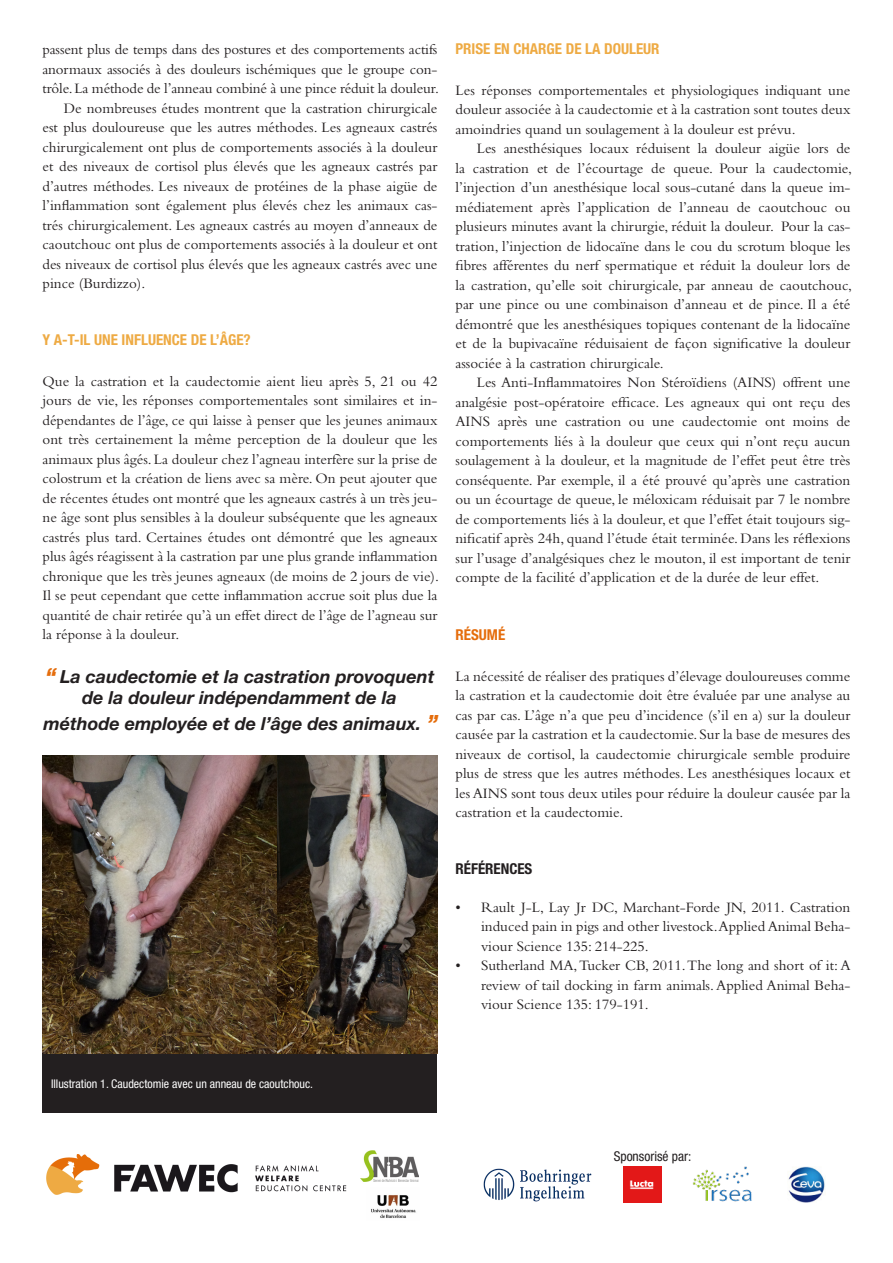
<style>
.page{position:relative;width:893px;height:1263px;background:#fff}
.page>*{position:absolute;margin:0;border:0;box-sizing:border-box;transform-origin:0 0}
.Cita{font:italic 700 18px/21.6px "Helvetica Neue LT";color:#231f20;text-align:center}
.Texto{font:15px/19.5px "Bembo";color:#231f20;text-align:justify}
.Bullets_resumen{font:15px/19.5px "Bembo";color:#231f20;text-align:justify}
.Título_1{font:700 condensed 15px "Helvetica Neue LT";color:#eeaa43}
.Texto-2{font:700 condensed 15px "Helvetica Neue LT";color:#231f20}
.Título_Resumen{font:700 condensed 15px "Helvetica Neue LT";color:#e56d0c}
.Título_ficha{font:condensed 13.5px "Helvetica Neue LT";color:#231f20}
.Pies_de_foto{font:condensed 12px "Helvetica Neue LT";color:#fff}
.s1{font-weight:900;font-stretch:condensed;font-size:21px;color:#e56d0c}
</style>
<div class="page">
<img style="left:46px;top:1154px;width:301px;height:41px">
<img style="left:361px;top:1150px;width:58px;height:32px">
<img style="left:371px;top:1194px;width:45px;height:24px">
<img style="left:693px;top:1166px;width:59px;height:36px">
<img style="left:788px;top:1167px;width:37px;height:36px">
<img style="left:483px;top:1168px;width:109px;height:34px">
<img style="left:624px;top:1167px;width:38px;height:36px">
<div style="left:43px;top:1053px;width:394px;height:60px;background:#231f20"></div>
<img style="left:43px;top:756px;width:235px;height:297px">
<img style="left:278px;top:756px;width:159px;height:297px">
<p class="Texto" style="left:43px;top:39px;width:398px">passent plus de temps dans des postures et des comportements actifs anormaux associés à des douleurs ischémiques que le groupe con&shy;trôle. La méthode de l’anneau combiné à une pince réduit la douleur.</p>
<p class="Texto" style="left:43px;top:98px;width:396px;text-indent:21px">De nombreuses études montrent que la castration chirurgicale est plus douloureuse que les autres méthodes. Les agneaux castrés chirurgicalement ont plus de comportements associés à la douleur et des niveaux de cortisol plus élevés que les agneaux castrés par d’autres méthodes. Les niveaux de protéines de la phase aigüe de l’inflammation sont également plus élevés chez les animaux cas&shy;trés chirurgicalement. Les agneaux castrés au moyen d’anneaux de caoutchouc ont plus de comportements associés à la douleur et ont des niveaux de cortisol plus élevés que les agneaux castrés avec une pince (Burdizzo).</p>
<p class="Título_1" style="left:43px;top:331px;width:210px">Y A-T-IL UNE INFLUENCE DE L’ÂGE?</p>
<p class="Texto" style="left:43px;top:371px;width:398px">Que la castration et la caudectomie aient lieu après 5, 21 ou 42 jours de vie, les réponses comportementales sont similaires et in&shy;dépendantes de l’âge, ce qui laisse à penser que les jeunes animaux ont très certainement la même perception de la douleur que les animaux plus âgés. La douleur chez l’agneau interfère sur la prise de colostrum et la création de liens avec sa mère. On peut ajouter que de récentes études ont montré que les agneaux castrés à un très jeu&shy;ne âge sont plus sensibles à la douleur subséquente que les agneaux castrés plus tard. Certaines études ont démontré que les agneaux plus âgés réagissent à la castration par une plus grande inflammation chronique que les très jeunes agneaux (de moins de 2 jours de vie).<br>Il se peut cependant que cette inflammation accrue soit plus due la quantité de chair retirée qu’à un effet direct de l’âge de l’agneau sur la réponse à la douleur.</p>
<p class="Cita" style="left:45px;top:665px;width:391px"><span class="s1">“</span> La caudectomie et la castration provoquent de la douleur indépendamment de la</p>
<p class="Cita" style="left:44px;top:712px;width:394px">méthode employée et de l’âge des animaux. <span class="s1">”</span></p>
<p class="Título_1" style="left:455px;top:40px;width:206px">PRISE EN CHARGE DE LA DOULEUR</p>
<p class="Texto" style="left:455px;top:80px;width:396px">Les réponses comportementales et physiologiques indiquant une douleur associée à la caudectomie et à la castration sont toutes deux amoindries quand un soulagement à la douleur est prévu.</p>
<p class="Texto" style="left:455px;top:139px;width:398px;text-indent:21px">Les anesthésiques locaux réduisent la douleur aigüe lors de la castration et de l’écourtage de queue. Pour la caudectomie, l’injection d’un anesthésique local sous-cutané dans la queue im&shy;médiatement après l’application de l’anneau de caoutchouc ou plusieurs minutes avant la chirurgie, réduit la douleur. Pour la cas&shy;tration, l’injection de lidocaïne dans le cou du scrotum bloque les fibres afférentes du nerf spermatique et réduit la douleur lors de la castration, qu’elle soit chirurgicale, par anneau de caoutchouc, par une pince ou une combinaison d’anneau et de pince. Il a été démontré que les anesthésiques topiques contenant de la lidocaïne et de la bupivacaïne réduisaient de façon significative la douleur associée à la castration chirurgicale.</p>
<p class="Texto" style="left:455px;top:373px;width:396px;text-indent:21px">Les Anti-Inflammatoires Non Stéroïdiens (AINS) offrent une analgésie post-opératoire efficace. Les agneaux qui ont reçu des AINS après une castration ou une caudectomie ont moins de comportements liés à la douleur que ceux qui n’ont reçu aucun soulagement à la douleur, et la magnitude de l’effet peut être très conséquente. Par exemple, il a été prouvé qu’après une castration ou un écourtage de queue, le méloxicam réduisait par 7 le nombre de comportements liés à la douleur, et que l’effet était toujours sig&shy;nificatif après 24h, quand l’étude était terminée. Dans les réflexions sur l’usage d’analgésiques chez le mouton, il est important de tenir compte de la facilité d’application et de la durée de leur effet.</p>
<p class="Título_Resumen" style="left:455px;top:625px;width:51px">RÉSUMÉ</p>
<p class="Texto" style="left:455px;top:666px;width:396px">La nécessité de réaliser des pratiques d’élevage douloureuses comme la castration et la caudectomie doit être évaluée par une analyse au cas par cas. L’âge n’a que peu d’incidence (s’il en a) sur la douleur causée par la castration et la caudectomie. Sur la base de mesures des niveaux de cortisol, la caudectomie chirurgicale semble produire plus de stress que les autres méthodes. Les anesthésiques locaux et les AINS sont tous deux utiles pour réduire la douleur causée par la castration et la caudectomie.</p>
<p class="Texto-2" style="left:455px;top:860px;width:78px">RÉFÉRENCES</p>
<p class="Bullets_resumen" style="left:481px;top:897px;width:371px;text-indent:-26px">• Rault J-L, Lay Jr DC, Marchant-Forde JN, 2011. Castration induced pain in pigs and other livestock. Applied Animal Beha&shy;viour Science 135: 214-225.</p>
<p class="Bullets_resumen" style="left:481px;top:955px;width:371px;text-indent:-26px">• Sutherland MA, Tucker CB, 2011. The long and short of it: A review of tail docking in farm animals. Applied Animal Beha&shy;viour Science 135: 179-191.</p>
<p class="Pies_de_foto" style="left:51px;top:1077px;width:264px">Illustration 1. Caudectomie avec un anneau de caoutchouc.</p>
<p class="Título_ficha" style="left:614px;top:1148px;width:79px">Sponsorisé par:</p>
</div>
